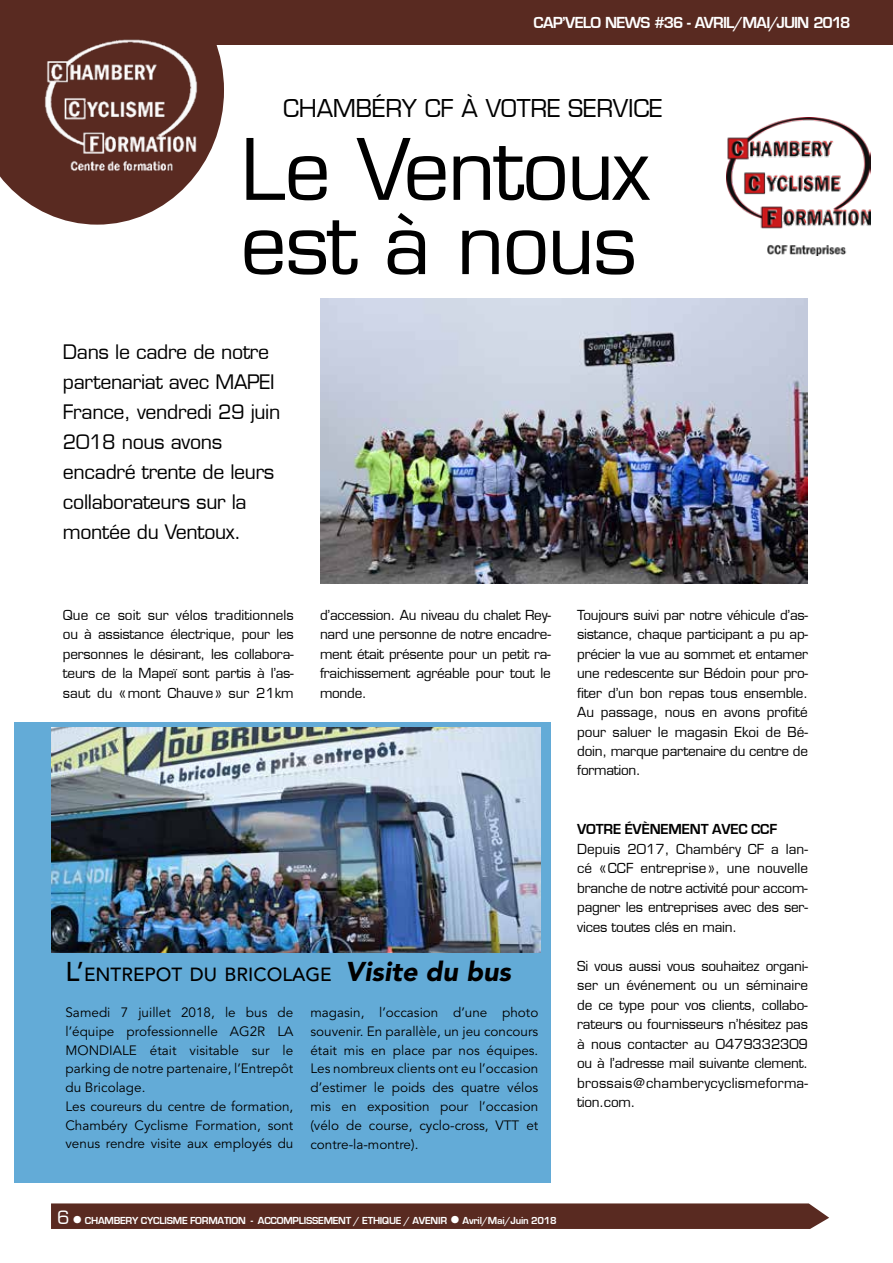
<style>
.page{position:relative;width:893px;height:1263px;background:#fff}
.page>*{position:absolute;margin:0;border:0;box-sizing:border-box;transform-origin:0 0}
.t1{font:500 82.5px/74.2px "Eurostile";letter-spacing:-.025em;color:#000}
.t2{font:500 24px "Eurostile";letter-spacing:-.01em;color:#000}
.t3{font:500 19.5px/30px "Eurostile";letter-spacing:-.015em;color:#000}
.t4{font:500 18.9px "Avenir LT Std";color:#000}
.t5{font:700 16.5px "Eurostile";letter-spacing:-.055em;color:#fff}
.t6{font:700 15px "Eurostile";letter-spacing:-.01em;color:#000}
.t7{font:500 13.5px/19.5px "Eurostile";letter-spacing:-.02em;color:#000;text-align:justify}
.t8{font:13.5px/18.8px "Avenir LT Std";color:#000}
.t9{font:700 10.5px "Eurostile";letter-spacing:-.025em;color:#fff}
.s1{font-size:27px}
.s2{font-weight:900;font-style:italic;font-size:27px}
.s3{font-weight:500;font-size:18px}
.s4{font-family:"Avenir LT Std";font-weight:400;font-size:21px}
</style>
<div class="page">
<div style="left:51px;top:1203px;width:778px;height:26px;background:#592a21"></div>
<div style="left:0;top:0;width:893px;height:45px;background:#592a21"></div>
<svg style="left:0;top:45px;width:224px;height:180px;fill:#592a21"></svg>
<img style="left:41px;top:39px;width:159px;height:142px">
<img style="left:727px;top:118px;width:143px;height:137px">
<div style="left:14px;top:723px;width:537px;height:460px;background:#63abd7"></div>
<img style="left:51px;top:727px;width:490px;height:225px">
<img style="left:320px;top:299px;width:488px;height:285px">
<p class="t5" style="left:534px;top:13px;width:318px">CAP’VELO NEWS #36 - AVRIL/MAI/JUIN 2018</p>
<h2 class="t2" style="left:283px;top:94px;width:381px">CHAMBÉRY CF À VOTRE SERVICE</h2>
<h1 class="t1" style="left:240px;top:133px;width:411px">Le Ventoux est à nous</h1>
<h3 class="t3" style="left:63px;top:336px;width:219px">Dans le cadre de notre partenariat avec MAPEI<br>France, vendredi 29 juin<br>2018 nous avons encadré trente de leurs collaborateurs sur la montée du Ventoux.</h3>
<p class="t7" style="left:63px;top:605px;width:232px">Que ce soit sur vélos traditionnels ou à assistance électrique, pour les personnes le désirant, les collabora&shy;teurs de la Mapeï sont partis à l’as&shy;saut du «mont Chauve» sur 21km</p>
<p class="t7" style="left:320px;top:605px;width:232px">d’accession. Au niveau du chalet Rey&shy;nard une personne de notre encadre&shy;ment était présente pour un petit ra&shy;fraichissement agréable pour tout le monde.</p>
<p class="t7" style="left:577px;top:605px;width:232px">Toujours suivi par notre véhicule d’as&shy;sistance, chaque participant a pu ap&shy;précier la vue au sommet et entamer une redescente sur Bédoin pour pro&shy;fiter d’un bon repas tous ensemble.<br>Au passage, nous en avons profité pour saluer le magasin Ekoi de Bé&shy;doin, marque partenaire du centre de formation.</p>
<h3 class="t4" style="left:65px;top:964px;width:447px"><span class="s1">L’</span>ENTREPOT DU BRICOLAGE <span class="s2">Visite du bus</span></h3>
<p class="t8" style="left:65px;top:1003px;width:229px">Samedi 7 juillet 2018, le bus de l’équipe professionnelle AG2R LA<br>MONDIALE était visitable sur le parking de notre partenaire, l’Entrepôt du Bricolage.<br>Les coureurs du centre de formation,<br>Chambéry Cyclisme Formation, sont venus rendre visite aux employés du</p>
<p class="t8" style="left:310px;top:1003px;width:229px;text-align:justify">magasin, l’occasion d’une photo souvenir. En parallèle, un jeu concours était mis en place par nos équipes.<br>Les nombreux clients ont eu l’occasion d’estimer le poids des quatre vélos mis en exposition pour l’occasion (vélo de course, cyclo-cross, VTT et contre-la-montre).</p>
<p class="t6" style="left:577px;top:821px;width:202px">VOTRE ÉVÈNEMENT AVEC CCF</p>
<p class="t7" style="left:577px;top:839px;width:232px">Depuis 2017, Chambéry CF a lan&shy;cé «CCF entreprise», une nouvelle branche de notre activité pour accom&shy;pagner les entreprises avec des ser&shy;vices toutes clés en main.</p>
<p class="t7" style="left:577px;top:956px;width:232px">Si vous aussi vous souhaitez organi&shy;ser un événement ou un séminaire de ce type pour vos clients, collabo&shy;rateurs ou fournisseurs n’hésitez pas à nous contacter au 0479332309 ou à l’adresse mail suivante clement. brossais@chamberycyclismeforma&shy;tion.com.</p>
<p class="t9" style="left:57px;top:1214px;width:501px"><span class="s3">6</span> <span class="s4">•</span> CHAMBERY CYCLISME FORMATION - ACCOMPLISSEMENT / ETHIQUE / AVENIR <span class="s4">•</span> Avril/Mai/Juin 2018</p>
</div>
